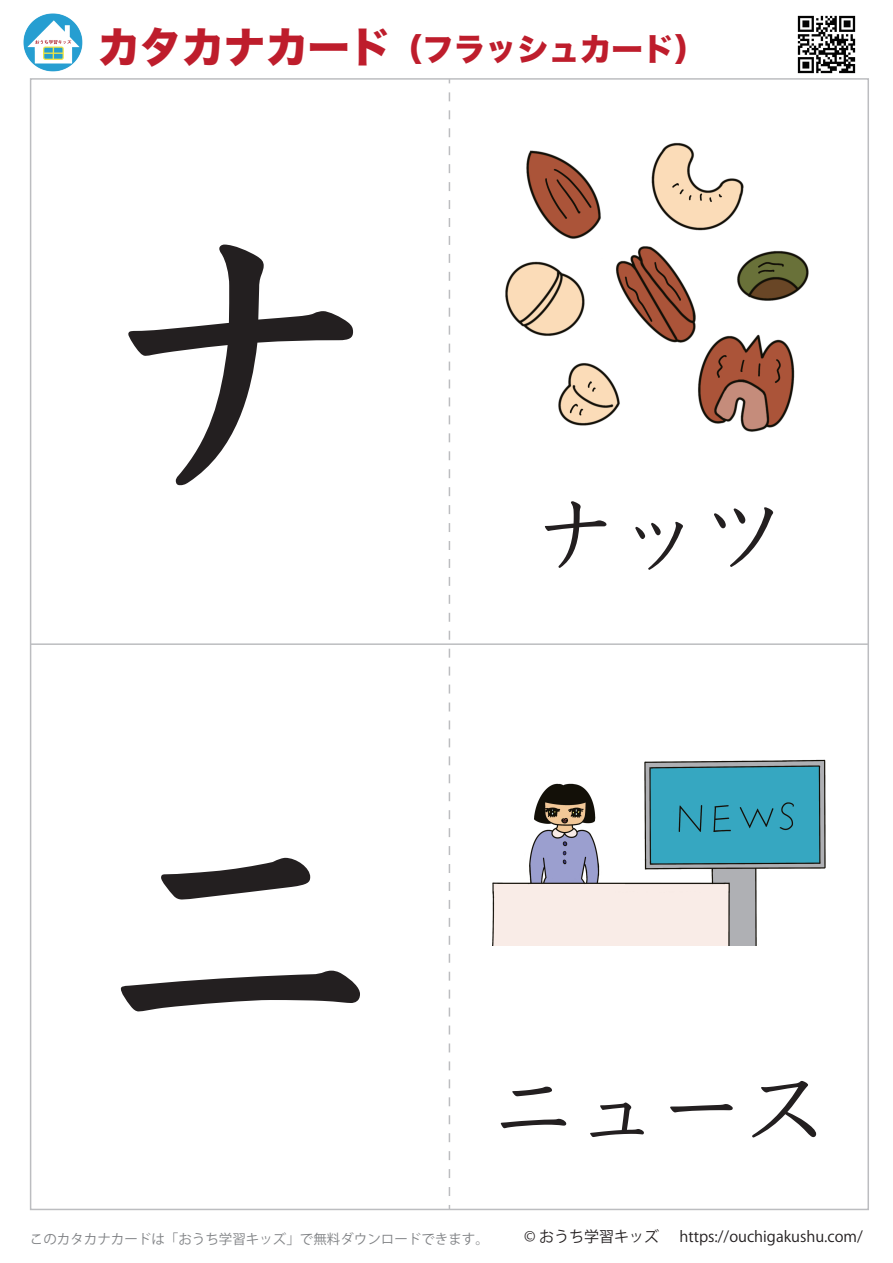
<style>
.page{position:relative;width:893px;height:1263px;background:#fff}
.page>*{position:absolute;margin:0;border:0;box-sizing:border-box;transform-origin:0 0}
.t1{font:700 300px/572.4px "Yu Kyo";color:#231f20}
.t2{font:500 84px "Yu Kyo";color:#231f20}
.t3{font:42px "Hira Kaku Std W8";color:#be1d2c}
.t4{font:31.5px "Hira Kaku Std W8";color:#be1d2c}
.t5{font:15px "Koz Go Pr 6 N";color:#231f20}
.t6{font:13.5px "Koz Go Pr 6 N";color:#808285}
</style>
<div class="page">
<img style="left:797px;top:15px;width:59px;height:59px">
<img style="left:24px;top:13px;width:58px;height:59px">
<svg style="left:449px;top:92px;width:1px;height:1115px"></svg>
<hr style="left:31px;top:643px;width:837px;height:2px;background:#bcbdc0">
<img style="left:505px;top:142px;width:304px;height:290px">
<img style="left:492px;top:759px;width:334px;height:186px">
<h3 class="t3" style="left:98px;top:23px;width:295px">カタカナカード</h3>
<h3 class="t4" style="left:391px;top:32px;width:316px">（フラッシュカード）</h3>
<h1 class="t1" style="left:89px;top:87px;width:301px">ナニ</h1>
<h2 class="t2" style="left:533px;top:475px;width:253px">ナッツ</h2>
<h2 class="t2" style="left:491px;top:1048px;width:337px">ニュース</h2>
<p class="t6" style="left:30px;top:1231px;width:461px">このカタカナカードは「おうち学習キッズ」で無料ダウンロードできます。</p>
<p class="t5" style="left:524px;top:1228px;width:137px">© おうち学習キッズ</p>
<p class="t5" style="left:679px;top:1228px;width:185px">https://ouchigakushu.com/</p>
</div>
